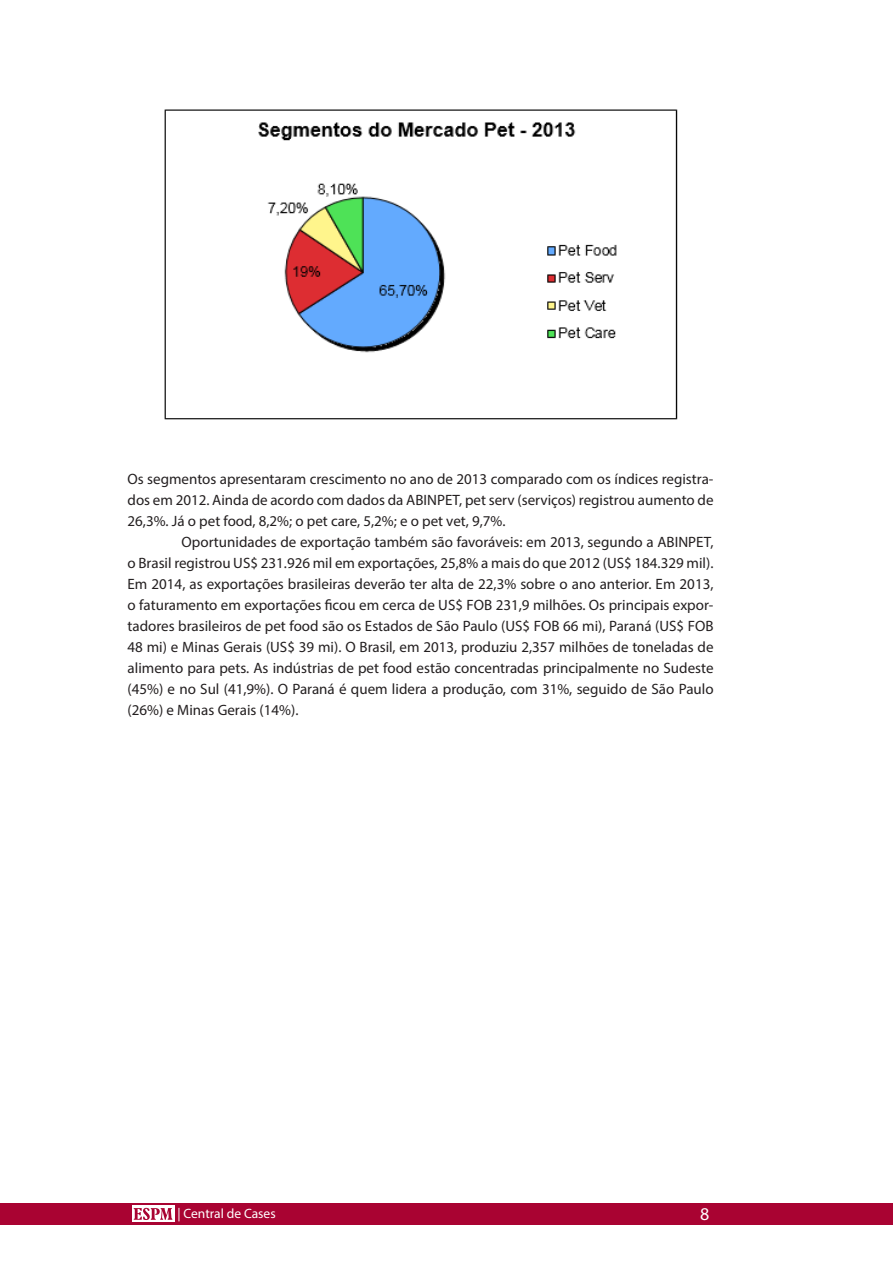
<style>
.page{position:relative;width:893px;height:1263px;background:#fff}
.page>*{position:absolute;margin:0;border:0;box-sizing:border-box;transform-origin:0 0}
.t1{font:18px "Myriad Pro";color:#fff}
.corpotexto{font:15px/21px "Myriad Pro";color:#231f20;text-align:justify}
.t2{font:13.5px "Myriad Pro";color:#fff}
</style>
<div class="page">
<div style="left:0;top:1203px;width:893px;height:22px;background:#a90332"></div>
<div style="left:132px;top:1206px;width:42px;height:16px;background:#fff"></div>
<svg style="left:134px;top:1208px;width:38px;height:12px"></svg>
<img style="left:164px;top:109px;width:514px;height:311px">
<p class="corpotexto" style="left:128px;top:469px;width:587px">Os segmentos apresentaram crescimento no ano de 2013 comparado com os índices registra&shy;dos em 2012. Ainda de acordo com dados da ABINPET, pet serv (serviços) registrou aumento de 26,3%. Já o pet food, 8,2%; o pet care, 5,2%; e o pet vet, 9,7%.</p>
<p class="corpotexto" style="left:128px;top:532px;width:587px;text-indent:54px">Oportunidades de exportação também são favoráveis: em 2013, segundo a ABINPET, o Brasil registrou US$ 231.926 mil em exportações, 25,8% a mais do que 2012 (US$ 184.329 mil).<br>Em 2014, as exportações brasileiras deverão ter alta de 22,3% sobre o ano anterior. Em 2013, o faturamento em exportações ficou em cerca de US$ FOB 231,9 milhões. Os principais expor&shy;tadores brasileiros de pet food são os Estados de São Paulo (US$ FOB 66 mi), Paraná (US$ FOB 48 mi) e Minas Gerais (US$ 39 mi). O Brasil, em 2013, produziu 2,357 milhões de toneladas de alimento para pets. As indústrias de pet food estão concentradas principalmente no Sudeste (45%) e no Sul (41,9%). O Paraná é quem lidera a produção, com 31%, seguido de São Paulo (26%) e Minas Gerais (14%).</p>
<p class="t2" style="left:177px;top:1205px;width:100px">| Central de Cases</p>
<p class="t1" style="left:700px;top:1203px;width:11px">8</p>
</div>
